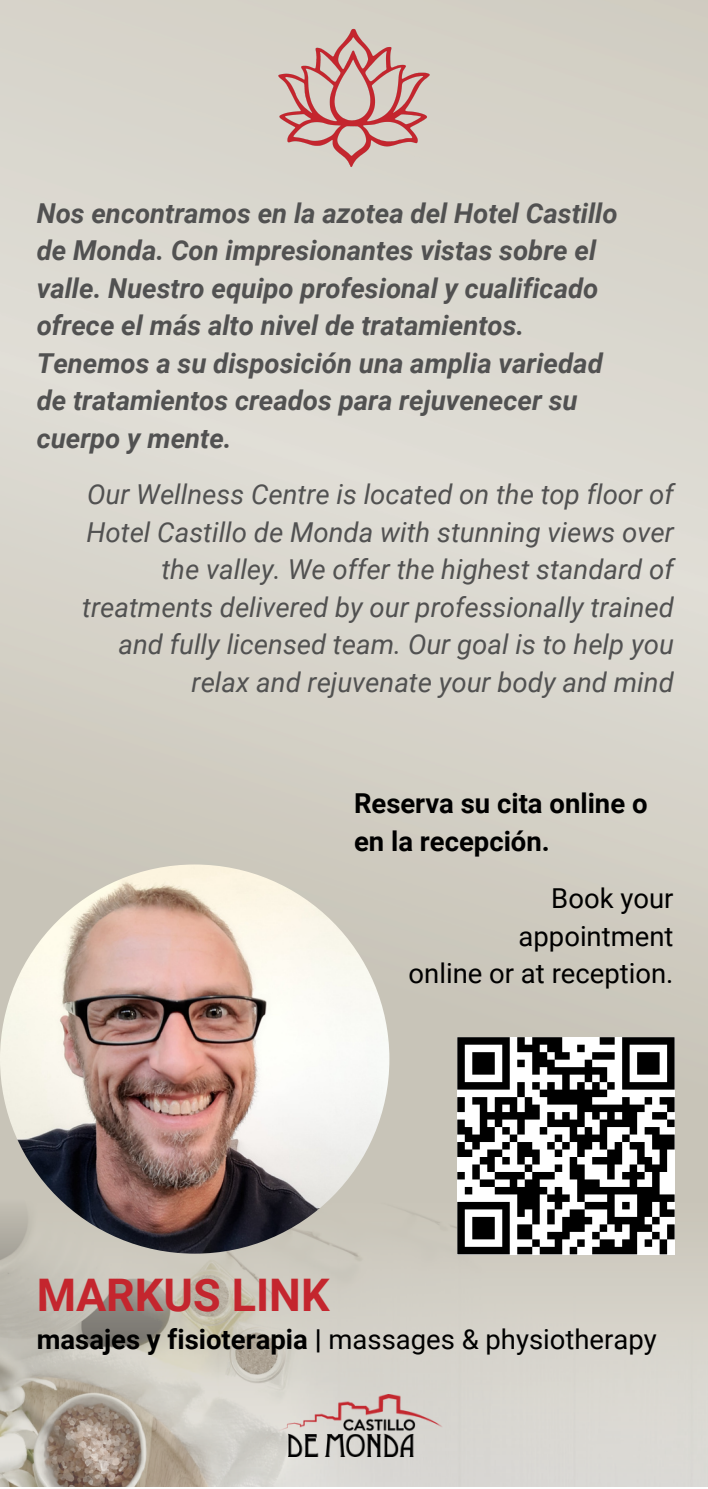
<style>
.page{position:relative;width:708px;height:1489px;background:#fff}
.page>*{position:absolute;margin:0;border:0;box-sizing:border-box;transform-origin:0 0}
.t1{font:700 45px "Roboto";color:#c4262e}
.t2{font:italic 700 27.5px/37.5px "Roboto";color:#515151}
.t3{font:italic 27.5px/37.5px "Roboto";color:#515151;text-align:right}
.t4{font:27.5px/37.5px "Roboto";color:#000;text-align:right}
.t5{font:700 27.5px/37.5px "Roboto";color:#000}
.s1{font-weight:700}
</style>
<div class="page">
<img style="left:0;top:0;width:707px;height:1486px">
<img style="left:0;top:864px;width:389px;height:389px;border-radius:50%">
<img style="left:271px;top:16px;width:165px;height:165px">
<svg style="left:457px;top:1037px;width:217px;height:217px"></svg>
<img style="left:266px;top:1395px;width:176px;height:62px">
<p class="t2" style="left:37px;top:195px;width:582px">Nos encontramos en la azotea del Hotel Castillo de Monda. Con impresionantes vistas sobre el valle. Nuestro equipo profesional y cualificado ofrece el más alto nivel de tratamientos.<br>Tenemos a su disposición una amplia variedad de tratamientos creados para rejuvenecer su cuerpo y mente.</p>
<p class="t3" style="left:82px;top:476px;width:593px">Our Wellness Centre is located on the top floor of Hotel Castillo de Monda with stunning views over the valley. We offer the highest standard of treatments delivered by our professionally trained and fully licensed team. Our goal is to help you relax and rejuvenate your body and mind</p>
<p class="t5" style="left:354px;top:785px;width:295px">Reserva su cita online o en la recepción.</p>
<p class="t4" style="left:408px;top:880px;width:266px">Book your appointment<br>online or at reception.</p>
<h1 class="t1" style="left:37px;top:1269px;width:294px">MARKUS LINK</h1>
<p class="t4" style="left:37px;top:1320px;width:621px"><span class="s1">masajes y fisioterapia |</span> massages &amp; physiotherapy</p>
</div>
